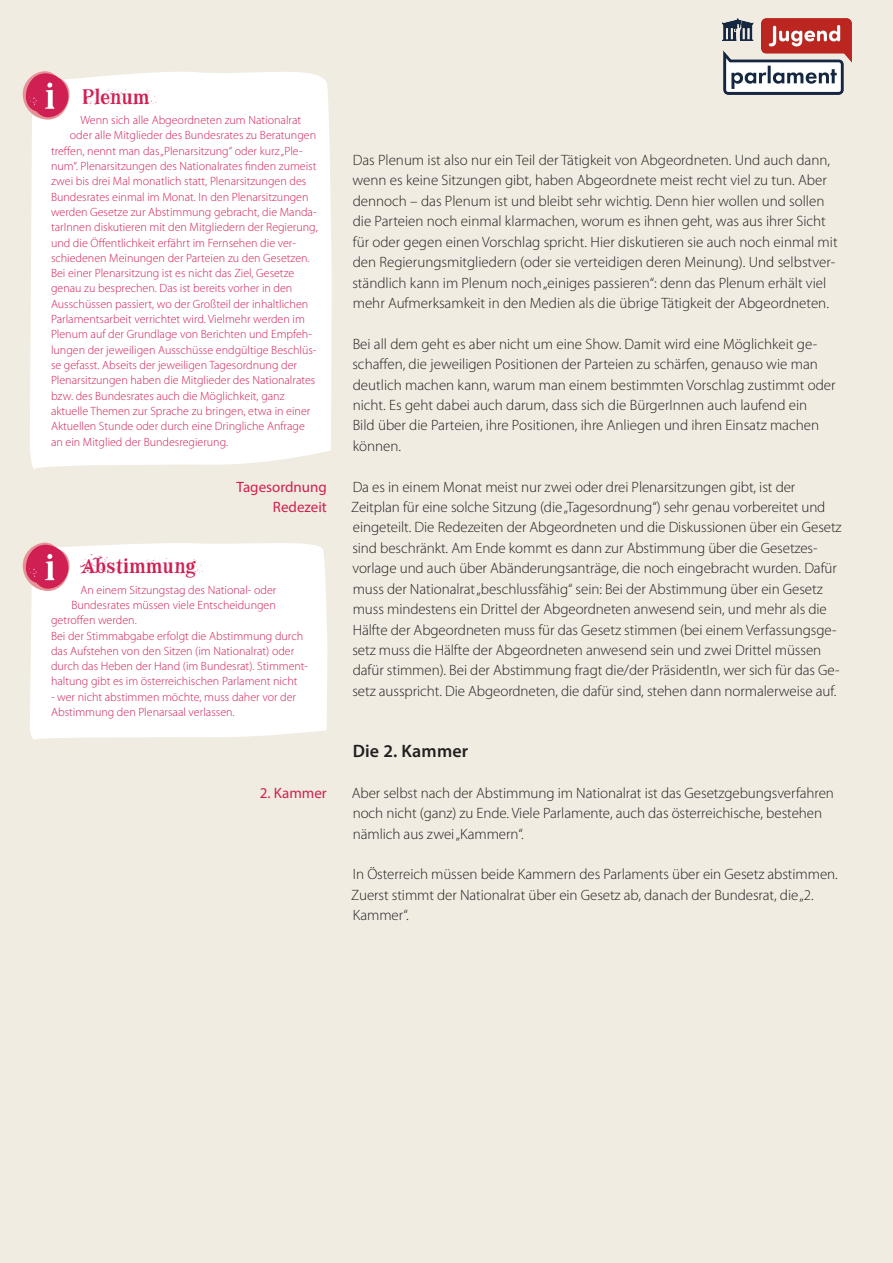
<style>
.page{position:relative;width:893px;height:1263px;background:#f1ece2}
.page>*{position:absolute;margin:0;border:0;box-sizing:border-box;transform-origin:0 0}
.t1{font:21px "F2 F Mad Zine LT Std Dirt";color:#d01f53}
.t2{font:600 18px "Myriad Pro";letter-spacing:.01em;color:#231f20}
.t3{font:300 15px/20.4px "Myriad Pro";letter-spacing:-.005em;color:#231f20}
.t4{font:15px/20.4px "Myriad Pro";color:#d01f53;text-align:right}
.t5{font:300 12px/15.3px "Myriad Pro";color:#d01f53}
</style>
<div class="page">
<div style="left:30px;top:72px;width:302px;height:397px;background:#fff"></div>
<svg style="left:23px;top:71px;width:46px;height:49px;background:#dd6b88"></svg>
<div style="left:30px;top:542px;width:297px;height:198px;background:#fff"></div>
<svg style="left:23px;top:543px;width:46px;height:48px;background:#dd6887"></svg>
<img style="left:723px;top:19px;width:128px;height:75px">
<h1 class="t1" style="left:82px;top:82px;width:71px">Plenum</h1>
<p class="t5" style="left:80px;top:113px;width:222px">Wenn sich alle Abgeordneten zum Nationalrat</p>
<p class="t5" style="left:70px;top:128px;width:248px">oder alle Mitglieder des Bundesrates zu Beratungen</p>
<p class="t5" style="left:51px;top:143px;width:253px">treffen, nennt man das „Plenarsitzung“ oder kurz „Ple-</p>
<p class="t5" style="left:51px;top:159px;width:267px">num“. Plenarsitzungen des Nationalrates finden zumeist</p>
<p class="t5" style="left:51px;top:174px;width:257px">zwei bis drei Mal monatlich statt, Plenarsitzungen des</p>
<p class="t5" style="left:51px;top:189px;width:259px">Bundesrates einmal im Monat. In den Plenarsitzungen</p>
<p class="t5" style="left:51px;top:205px;width:267px">werden Gesetze zur Abstimmung gebracht, die Manda-</p>
<p class="t5" style="left:51px;top:220px;width:268px">tarInnen diskutieren mit den Mitgliedern der Regierung,</p>
<p class="t5" style="left:51px;top:235px;width:246px">und die Öffentlichkeit erfährt im Fernsehen die ver-</p>
<p class="t5" style="left:51px;top:250px;width:260px">schiedenen Meinungen der Parteien zu den Gesetzen.</p>
<p class="t5" style="left:51px;top:266px;width:245px">Bei einer Plenarsitzung ist es nicht das Ziel, Gesetze</p>
<p class="t5" style="left:51px;top:281px;width:243px">genau zu besprechen. Das ist bereits vorher in den</p>
<p class="t5" style="left:51px;top:296px;width:259px">Ausschüssen passiert, wo der Großteil der inhaltlichen</p>
<p class="t5" style="left:51px;top:312px;width:255px">Parlamentsarbeit verrichtet wird. Vielmehr werden im</p>
<p class="t5" style="left:51px;top:327px;width:262px">Plenum auf der Grundlage von Berichten und Empfeh-</p>
<p class="t5" style="left:51px;top:342px;width:267px">lungen der jeweiligen Ausschüsse endgültige Beschlüs-</p>
<p class="t5" style="left:51px;top:358px;width:248px">se gefasst. Abseits der jeweiligen Tagesordnung der</p>
<p class="t5" style="left:51px;top:373px;width:266px">Plenarsitzungen haben die Mitglieder des Nationalrates</p>
<p class="t5" style="left:51px;top:388px;width:235px">bzw. des Bundesrates auch die Möglichkeit, ganz</p>
<p class="t5" style="left:51px;top:403px;width:261px">aktuelle Themen zur Sprache zu bringen, etwa in einer</p>
<p class="t5" style="left:51px;top:419px;width:255px">Aktuellen Stunde oder durch eine Dringliche Anfrage</p>
<p class="t5" style="left:51px;top:434px;width:179px">an ein Mitglied der Bundesregierung.</p>
<p class="t4" style="left:237px;top:476px;width:92px">Tagesordnung<br>Redezeit</p>
<h1 class="t1" style="left:82px;top:551px;width:115px">Abstimmung</h1>
<p class="t5" style="left:80px;top:582px;width:197px">An einem Sitzungstag des National- oder</p>
<p class="t5" style="left:71px;top:597px;width:206px">Bundesrates müssen viele Entscheidungen</p>
<p class="t5" style="left:51px;top:613px;width:87px">getroffen werden.</p>
<p class="t5" style="left:51px;top:628px;width:254px">Bei der Stimmabgabe erfolgt die Abstimmung durch</p>
<p class="t5" style="left:51px;top:643px;width:245px">das Aufstehen von den Sitzen (im Nationalrat) oder</p>
<p class="t5" style="left:51px;top:659px;width:259px">durch das Heben der Hand (im Bundesrat). Stimment-</p>
<p class="t5" style="left:51px;top:674px;width:248px">haltung gibt es im österreichischen Parlament nicht</p>
<p class="t5" style="left:51px;top:689px;width:247px">- wer nicht abstimmen möchte, muss daher vor der<br>Abstimmung den Plenarsaal verlassen.</p>
<p class="t4" style="left:260px;top:782px;width:69px">2. Kammer</p>
<p class="t3" style="left:352px;top:150px;width:487px">Das Plenum ist also nur ein Teil der Tätigkeit von Abgeordneten. Und auch dann, wenn es keine Sitzungen gibt, haben Abgeordnete meist recht viel zu tun. Aber dennoch – das Plenum ist und bleibt sehr wichtig. Denn hier wollen und sollen die Parteien noch einmal klarmachen, worum es ihnen geht, was aus ihrer Sicht für oder gegen einen Vorschlag spricht. Hier diskutieren sie auch noch einmal mit den Regierungsmitgliedern (oder sie verteidigen deren Meinung). Und selbstver&shy;ständlich kann im Plenum noch „einiges passieren“: denn das Plenum erhält viel mehr Aufmerksamkeit in den Medien als die übrige Tätigkeit der Abgeordneten.</p>
<p class="t3" style="left:352px;top:334px;width:485px">Bei all dem geht es aber nicht um eine Show. Damit wird eine Möglichkeit ge&shy;schaffen, die jeweiligen Positionen der Parteien zu schärfen, genauso wie man deutlich machen kann, warum man einem bestimmten Vorschlag zustimmt oder nicht. Es geht dabei auch darum, dass sich die BürgerInnen auch laufend ein<br>Bild über die Parteien, ihre Positionen, ihre Anliegen und ihren Einsatz machen können.</p>
<p class="t3" style="left:351px;top:477px;width:492px">Da es in einem Monat meist nur zwei oder drei Plenarsitzungen gibt, ist der Zeitplan für eine solche Sitzung (die „Tagesordnung“) sehr genau vorbereitet und eingeteilt. Die Redezeiten der Abgeordneten und die Diskussionen über ein Gesetz sind beschränkt. Am Ende kommt es dann zur Abstimmung über die Gesetzes&shy;vorlage und auch über Abänderungsanträge, die noch eingebracht wurden. Dafür muss der Nationalrat „beschlussfähig“ sein: Bei der Abstimmung über ein Gesetz muss mindestens ein Drittel der Abgeordneten anwesend sein, und mehr als die Hälfte der Abgeordneten muss für das Gesetz stimmen (bei einem Verfassungsge&shy;setz muss die Hälfte der Abgeordneten anwesend sein und zwei Drittel müssen dafür stimmen). Bei der Abstimmung fragt die/der PräsidentIn, wer sich für das Ge&shy;setz ausspricht. Die Abgeordneten, die dafür sind, stehen dann normalerweise auf.</p>
<p class="t2" style="left:353px;top:739px;width:117px">Die 2. Kammer</p>
<p class="t3" style="left:352px;top:783px;width:484px">Aber selbst nach der Abstimmung im Nationalrat ist das Gesetzgebungsverfahren noch nicht (ganz) zu Ende. Viele Parlamente, auch das österreichische, bestehen nämlich aus zwei „Kammern“.</p>
<p class="t3" style="left:351px;top:864px;width:488px">In Österreich müssen beide Kammern des Parlaments über ein Gesetz abstimmen.<br>Zuerst stimmt der Nationalrat über ein Gesetz ab, danach der Bundesrat, die „2.<br>Kammer“.</p>
</div>
